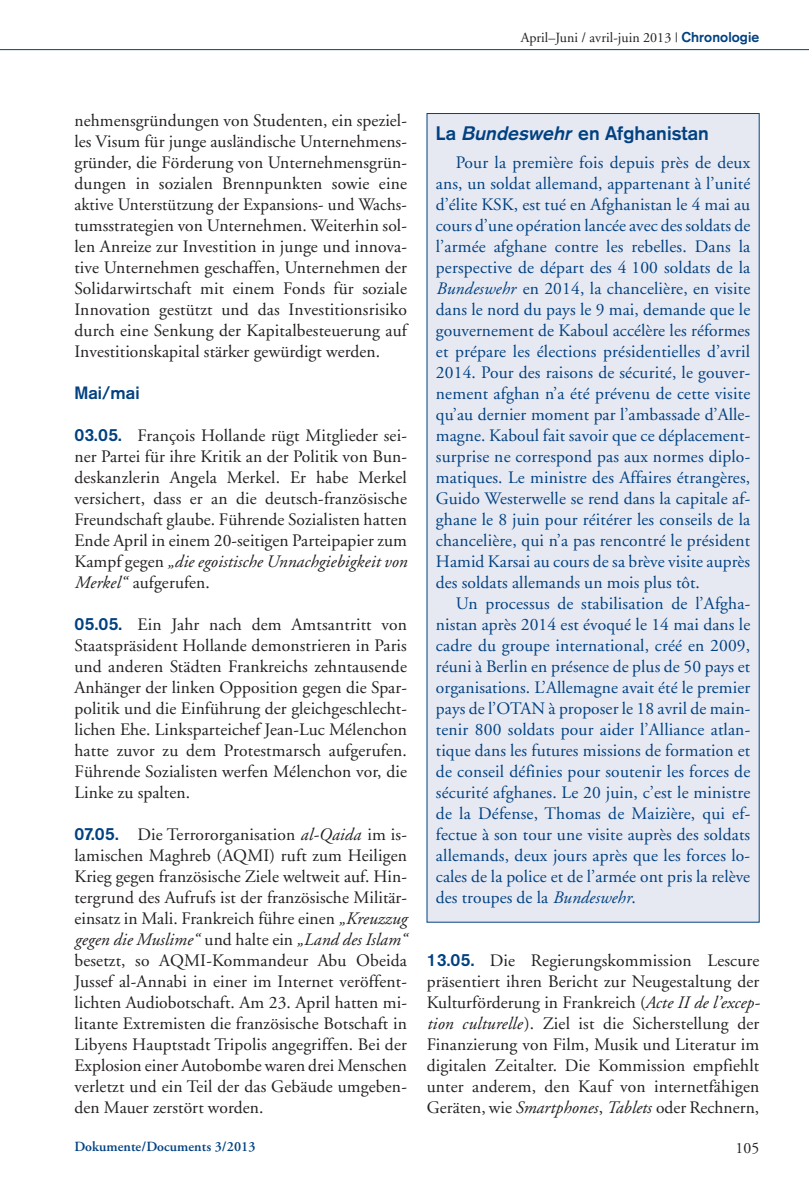
<style>
.page{position:relative;width:809px;height:1191px;background:#fff}
.page>*{position:absolute;margin:0;border:0;box-sizing:border-box;transform-origin:0 0}
.t1{font:700 19.25px "Akzidenz Grotesk";letter-spacing:.005em;color:#014181}
.t2{font:17.5px/21px "Adobe Garamond";letter-spacing:.005em;color:#231f20;text-align:justify}
.t3{font:17.5px/21px "Adobe Garamond";letter-spacing:.005em;color:#014181;text-align:justify}
.t4{font:700 17.5px "Akzidenz Grotesk";letter-spacing:.005em;color:#014181}
.t5{font:15.75px "Adobe Garamond";color:#231f20}
.t6{font:14px "Adobe Garamond";letter-spacing:.005em;color:#231f20}
.t7{font:600 14px "Adobe Garamond";letter-spacing:.005em;color:#014181}
.s1{font-family:"Akzidenz Grotesk";font-weight:700;color:#014181}
.s2{font-family:"Akzidenz Grotesk BE";font-weight:500;color:#014181}
.s3{font-style:italic}
</style>
<div class="page">
<hr style="left:0;top:49px;width:809px;height:1px;background:#014181">
<div style="left:427px;top:114px;width:332px;height:808px;background:#e7e9f2"></div>
<p class="t6" style="left:520px;top:32px;width:240px">April–Juni / avril-juin 2013 | <span class="s1">Chronologie</span></p>
<p class="t2" style="left:74px;top:111px;width:334px">nehmensgründungen von Studenten, ein speziel&shy;les Visum für junge ausländische Unternehmens&shy;gründer, die Förderung von Unternehmensgrün&shy;dungen in sozialen Brennpunkten sowie eine aktive Unterstützung der Expansions- und Wachs&shy;tumsstrategien von Unternehmen. Weiterhin sol&shy;len Anreize zur Investition in junge und innova&shy;tive Unternehmen geschaffen, Unternehmen der Solidarwirtschaft mit einem Fonds für soziale Innovation gestützt und das Investitionsrisiko durch eine Senkung der Kapitalbesteuerung auf Investitionskapital stärker gewürdigt werden.</p>
<p class="t4" style="left:74px;top:387px;width:67px">Mai/mai</p>
<p class="t2" style="left:74px;top:426px;width:334px"><span class="s2">03.05.</span> François Hollande rügt Mitglieder sei&shy;ner Partei für ihre Kritik an der Politik von Bun&shy;deskanzlerin Angela Merkel. Er habe Merkel versichert, dass er an die deutsch-französische Freundschaft glaube. Führende Sozialisten hatten Ende April in einem 20-seitigen Parteipapier zum Kampf gegen <span class="s3">„die egoistische Unnachgiebigkeit von Merkel“</span> aufgerufen.</p>
<p class="t2" style="left:74px;top:615px;width:334px"><span class="s2">05.05.</span> Ein Jahr nach dem Amtsantritt von Staatspräsident Hollande demonstrieren in Paris und anderen Städten Frankreichs zehntausende Anhänger der linken Opposition gegen die Spar&shy;politik und die Einführung der gleichgeschlecht&shy;lichen Ehe. Linksparteichef Jean-Luc Mélenchon hatte zuvor zu dem Protestmarsch aufgerufen.<br>Führende Sozialisten werfen Mélenchon vor, die Linke zu spalten.</p>
<p class="t2" style="left:74px;top:825px;width:334px"><span class="s2">07.05.</span> Die Terrororganisation <span class="s3">al-Qaida</span> im is&shy;lamischen Maghreb (AQMI) ruft zum Heiligen Krieg gegen französische Ziele weltweit auf. Hin&shy;tergrund des Aufrufs ist der französische Militär&shy;einsatz in Mali. Frankreich führe einen <span class="s3">„Kreuzzug gegen die Muslime“</span> und halte ein <span class="s3">„Land des Islam“ </span>besetzt, so AQMI-Kommandeur Abu Obeida Jussef al-Annabi in einer im Internet veröffent&shy;lichten Audiobotschaft. Am 23. April hatten mi&shy;litante Extremisten die französische Botschaft in Libyens Hauptstadt Tripolis angegriffen. Bei der Explosion einer Autobombe waren drei Menschen verletzt und ein Teil der das Gebäude umgeben&shy;den Mauer zerstört worden.</p>
<p class="t1" style="left:436px;top:126px;width:274px">La <span class="s3">Bundeswehr</span> en Afghanistan</p>
<p class="t3" style="left:436px;top:153px;width:316px;text-indent:20px">Pour la première fois depuis près de deux ans, un soldat allemand, appartenant à l’unité d’élite KSK, est tué en Afghanistan le 4 mai au cours d’une opération lancée avec des soldats de l’armée afghane contre les rebelles. Dans la perspective de départ des 4 100 soldats de la <span class="s3">Bundeswehr</span> en 2014, la chancelière, en visite dans le nord du pays le 9 mai, demande que le gouvernement de Kaboul accélère les réformes et prépare les élections présidentielles d’avril 2014. Pour des raisons de sécurité, le gouver&shy;nement afghan n’a été prévenu de cette visite qu’au dernier moment par l’ambassade d’Alle&shy;magne. Kaboul fait savoir que ce déplacement&shy;surprise ne correspond pas aux normes diplo&shy;matiques. Le ministre des Affaires étrangères, Guido Westerwelle se rend dans la capitale af&shy;ghane le 8 juin pour réitérer les conseils de la chancelière, qui n’a pas rencontré le président Hamid Karsai au cours de sa brève visite auprès des soldats allemands un mois plus tôt.</p>
<p class="t3" style="left:436px;top:594px;width:316px;text-indent:20px">Un processus de stabilisation de l’Afgha&shy;nistan après 2014 est évoqué le 14 mai dans le cadre du groupe international, créé en 2009, réuni à Berlin en présence de plus de 50 pays et organisations. L’Allemagne avait été le premier pays de l’OTAN à proposer le 18 avril de main&shy;tenir 800 soldats pour aider l’Alliance atlan&shy;tique dans les futures missions de formation et de conseil définies pour soutenir les forces de sécurité afghanes. Le 20 juin, c’est le ministre de la Défense, Thomas de Maizière, qui ef&shy;fectue à son tour une visite auprès des soldats allemands, deux jours après que les forces lo&shy;cales de la police et de l’armée ont pris la relève des troupes de la <span class="s3">Bundeswehr</span>.</p>
<p class="t2" style="left:427px;top:951px;width:335px"><span class="s2">13.05.</span> Die Regierungskommission Lescure präsentiert ihren Bericht zur Neugestaltung der Kulturförderung in Frankreich (<span class="s3">Acte II de l’excep&shy;tion culturelle</span>). Ziel ist die Sicherstellung der Finanzierung von Film, Musik und Literatur im digitalen Zeitalter. Die Kommission empfiehlt unter anderem, den Kauf von internetfähigen Geräten, wie <span class="s3">Smartphones</span>, <span class="s3">Tablets</span> oder Rechnern,</p>
<p class="t7" style="left:74px;top:1140px;width:183px">Dokumente/Documents 3/2013</p>
<p class="t5" style="left:735px;top:1141px;width:25px">105</p>
</div>
